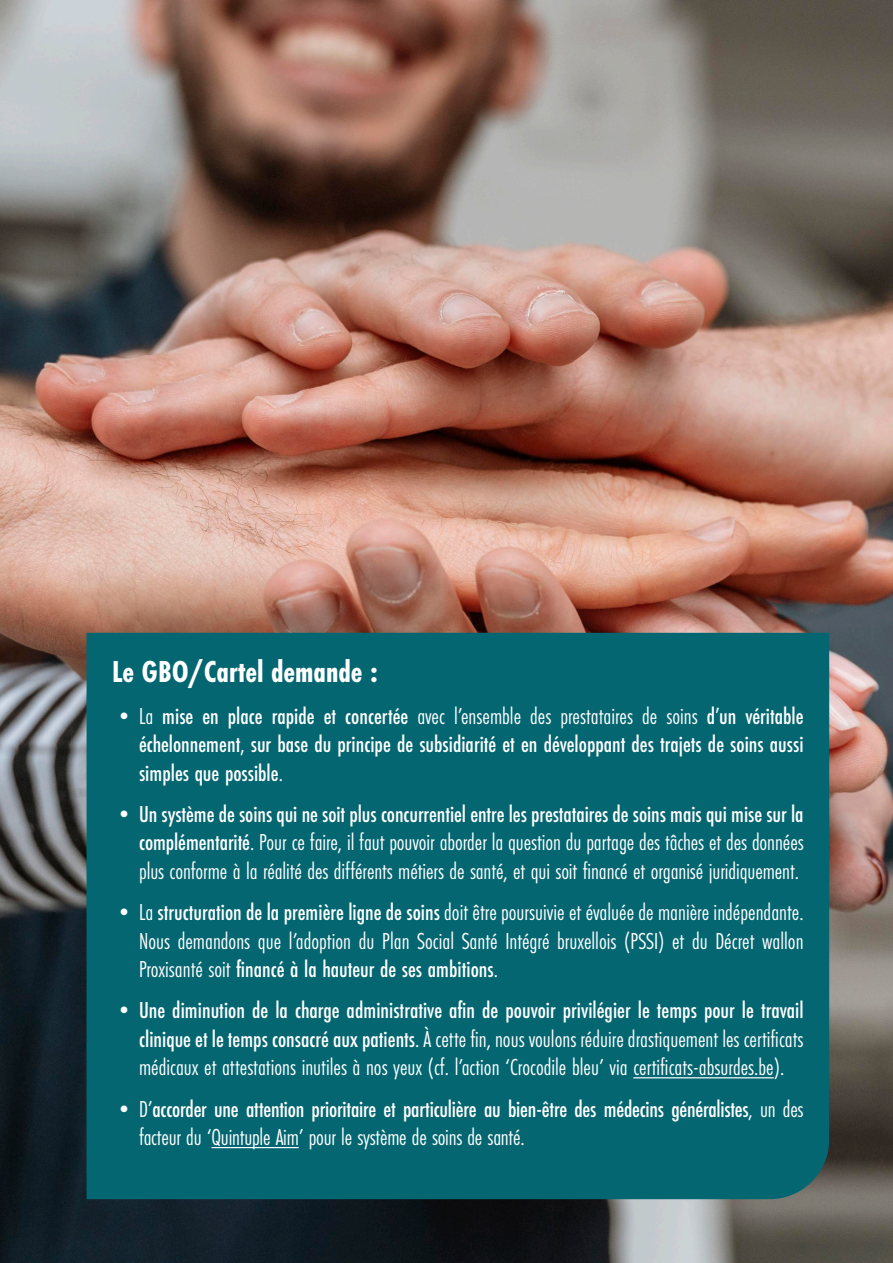
<style>
.page{position:relative;width:893px;height:1263px;background:#fff}
.page>*{position:absolute;margin:0;border:0;box-sizing:border-box;transform-origin:0 0}
.t1{font:700 31.5px "Futura PT Cond";color:#fff}
.t2{font:24px/28.5px "Futura PT Cond";color:#fff;text-align:justify}
.t3{font:500 24px/28.5px "Futura PT Cond";letter-spacing:-.01em;color:#fff;text-align:justify}
.s1{font-weight:400}
.s2{font-weight:500}
</style>
<div class="page">
<img style="left:0;top:0;width:893px;height:1263px">
<div style="left:87px;top:633px;width:742px;height:566px;background:#046671"></div>
<hr style="left:633px;top:1077px;width:141px;height:1px;background:#fff">
<hr style="left:211px;top:1147px;width:88px;height:1px;background:#fff">
<p class="t1" style="left:112px;top:654px;width:267px">Le GBO/Cartel demande :</p>
<p class="t3" style="left:139px;top:701px;width:666px;text-indent:-27px"><span class="s1">•La</span> mise en place rapide et concertée <span class="s1">avec l’ensemble des prestataires de soins</span> d’un véritable échelonnement, sur base du principe de subsidiarité et en développant des trajets de soins aussi simples que possible<span class="s1">.</span></p>
<p class="t2" style="left:139px;top:800px;width:666px;text-indent:-27px"><span class="s2">•Un système de soins qui ne soit plus concurrentiel entre les prestataires de soins mais qui mise sur la complémentarité</span>. Pour ce faire, il faut pouvoir aborder la question du partage des tâches et des données plus conforme à la réalité des différents métiers de santé, et qui soit financé et organisé juridiquement.</p>
<p class="t2" style="left:139px;top:898px;width:666px;text-indent:-27px">•La <span class="s2">structuration de la première ligne de soins</span> doit être poursuivie et évaluée de manière indépendante.<br>Nous demandons que l’adoption du Plan Social Santé Intégré bruxellois (PSSI) et du Décret wallon Proxisanté soit <span class="s2">financé à la hauteur de ses ambitions</span>.</p>
<p class="t2" style="left:139px;top:996px;width:666px;text-indent:-27px"><span class="s2">•Une diminution de la charge administrative afin de pouvoir privilégier le temps pour le travail clinique et le temps consacré aux patients</span>. À cette fin, nous voulons réduire drastiquement les certificats médicaux et attestations inutiles à nos yeux (cf. l’action ‘Crocodile bleu’ via certificats-absurdes.be).</p>
<p class="t3" style="left:139px;top:1094px;width:666px;text-indent:-27px"><span class="s1">•D’</span>accorder une attention prioritaire et particulière au bien-être des médecins généralistes<span class="s1">, un des facteur du ‘Quintuple Aim’ pour le système de soins de santé.</span></p>
</div>
